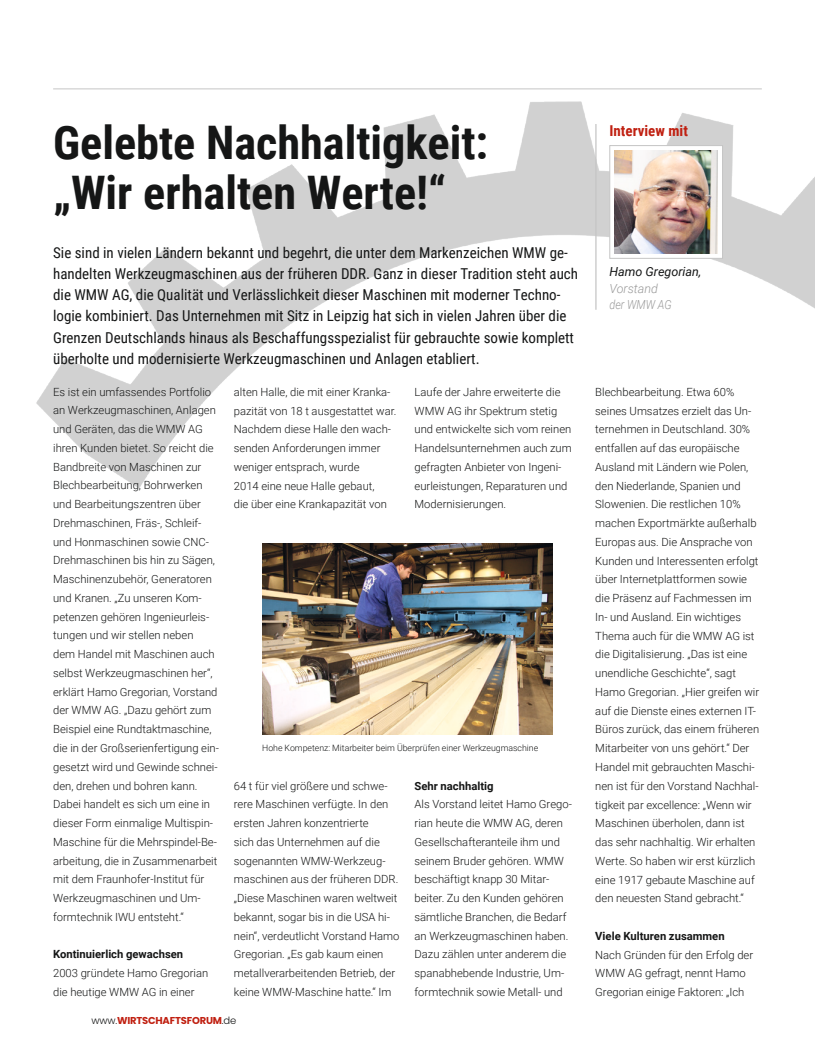
<style>
.page{position:relative;width:815px;height:1063px;background:#fff}
.page>*{position:absolute;margin:0;border:0;box-sizing:border-box;transform-origin:0 0}
.t1{font:700 46.25px/50px "Roboto Condensed";color:#151616}
.t2{font:15px/21.2px "Roboto Condensed";color:#151616}
.t3{font:700 15px "Roboto Condensed";color:#c02011}
.t4{font:italic 300 12.5px/16.2px "Roboto";color:#999}
.t5{font:italic 12.5px "Roboto";color:#151616}
.t6{font:300 11.25px/18.8px "Roboto";color:#151616}
.t7{font:700 11.25px "Roboto";color:#151616}
.t8{font:700 10px "Poppins";letter-spacing:-.02em;color:#c02011}
.t9{font:300 8.75px "Roboto";color:#151616}
.s1{font-weight:300;color:#151616}
</style>
<div class="page">
<img style="left:36px;top:101px;width:779px;height:387px">
<hr style="left:53px;top:89px;width:709px;height:1px;background:#c5c5c5">
<svg style="left:609px;top:145px;width:114px;height:114px"></svg>
<img style="left:615px;top:151px;width:103px;height:102px">
<hr style="left:595px;top:124px;width:2px;height:186px;background:#c5c5c5">
<img style="left:262px;top:544px;width:291px;height:191px">
<h1 class="t1" style="left:53px;top:116px;width:437px">Gelebte Nachhaltigkeit: „Wir erhalten Werte!“</h1>
<p class="t2" style="left:53px;top:241px;width:526px">Sie sind in vielen Ländern bekannt und begehrt, die unter dem Markenzeichen WMW ge&shy;handelten Werkzeugmaschinen aus der früheren DDR. Ganz in dieser Tradition steht auch die WMW AG, die Qualität und Verlässlichkeit dieser Maschinen mit moderner Techno&shy;logie kombiniert. Das Unternehmen mit Sitz in Leipzig hat sich in vielen Jahren über die Grenzen Deutschlands hinaus als Beschaffungsspezialist für gebrauchte sowie komplett überholte und modernisierte Werkzeugmaschinen und Anlagen etabliert.</p>
<p class="t6" style="left:53px;top:382px;width:167px">Es ist ein umfassendes Portfolio an Werkzeugmaschinen, Anlagen und Geräten, das die WMW AG ihren Kunden bietet. So reicht die<br>Bandbreite von Maschinen zur<br>Blechbearbeitung, Bohrwerken und Bearbeitungszentren über<br>Drehmaschinen, Fräs-, Schleif&shy;und Honmaschinen sowie CNC-<br>Drehmaschinen bis hin zu Sägen,<br>Maschinenzubehör, Generatoren und Kranen. „Zu unseren Kom&shy;petenzen gehören Ingenieurleis&shy;tungen und wir stellen neben<br>dem Handel mit Maschinen auch selbst Werkzeugmaschinen her“, erklärt Hamo Gregorian, Vorstand der WMW AG. „Dazu gehört zum<br>Beispiel eine Rundtaktmaschine, die in der Großserienfertigung ein&shy;gesetzt wird und Gewinde schnei&shy;den, drehen und bohren kann.<br>Dabei handelt es sich um eine in dieser Form einmalige Multispin-<br>Maschine für die Mehrspindel-Be&shy;arbeitung, die in Zusammenarbeit mit dem Fraunhofer-Institut für<br>Werkzeugmaschinen und Um&shy;formtechnik IWU entsteht.“</p>
<p class="t7" style="left:53px;top:946px;width:132px">Kontinuierlich gewachsen</p>
<p class="t6" style="left:53px;top:963px;width:157px">2003 gründete Hamo Gregorian die heutige WMW AG in einer</p>
<p class="t6" style="left:415px;top:382px;width:159px">Laufe der Jahre erweiterte die<br>WMW AG ihr Spektrum stetig und entwickelte sich vom reinen<br>Handelsunternehmen auch zum gefragten Anbieter von Ingeni&shy;eurleistungen, Reparaturen und<br>Modernisierungen.</p>
<p class="t6" style="left:234px;top:382px;width:164px">alten Halle, die mit einer Kranka&shy;pazität von 18 t ausgestattet war.<br>Nachdem diese Halle den wach&shy;senden Anforderungen immer weniger entsprach, wurde<br>2014 eine neue Halle gebaut,<br>die über eine Krankapazität von</p>
<p class="t9" style="left:262px;top:742px;width:277px">Hohe Kompetenz: Mitarbeiter beim Überprüfen einer Werkzeugmaschine</p>
<p class="t6" style="left:234px;top:776px;width:167px">64 t für viel größere und schwe&shy;rere Maschinen verfügte. In den ersten Jahren konzentrierte<br>sich das Unternehmen auf die sogenannten WMW-Werkzeug&shy;maschinen aus der früheren DDR. „Diese Maschinen waren weltweit bekannt, sogar bis in die USA hi&shy;nein“, verdeutlicht Vorstand Hamo<br>Gregorian. „Es gab kaum einen metallverarbeitenden Betrieb, der keine WMW-Maschine hatte.“ Im</p>
<p class="t7" style="left:415px;top:778px;width:81px">Sehr nachhaltig</p>
<p class="t6" style="left:415px;top:795px;width:159px">Als Vorstand leitet Hamo Grego&shy;rian heute die WMW AG, deren<br>Gesellschafteranteile ihm und seinem Bruder gehören. WMW beschäftigt knapp 30 Mitar&shy;beiter. Zu den Kunden gehören sämtliche Branchen, die Bedarf an Werkzeugmaschinen haben.<br>Dazu zählen unter anderem die spanabhebende Industrie, Um&shy;formtechnik sowie Metall- und</p>
<p class="t8" style="left:92px;top:1015px;width:146px"><span class="s1">www.</span>WIRTSCHAFTSFORUM<span class="s1">.de</span></p>
<h2 class="t3" style="left:609px;top:120px;width:80px">Interview mit</h2>
<p class="t5" style="left:609px;top:263px;width:93px">Hamo Gregorian,</p>
<p class="t4" style="left:609px;top:280px;width:64px">Vorstand der WMW AG</p>
<p class="t6" style="left:595px;top:382px;width:165px">Blechbearbeitung. Etwa 60% seines Umsatzes erzielt das Un&shy;ternehmen in Deutschland. 30% entfallen auf das europäische<br>Ausland mit Ländern wie Polen, den Niederlande, Spanien und<br>Slowenien. Die restlichen 10% machen Exportmärkte außerhalb<br>Europas aus. Die Ansprache von<br>Kunden und Interessenten erfolgt über Internetplattformen sowie die Präsenz auf Fachmessen im<br>In- und Ausland. Ein wichtiges<br>Thema auch für die WMW AG ist die Digitalisierung. „Das ist eine unendliche Geschichte“, sagt<br>Hamo Gregorian. „Hier greifen wir auf die Dienste eines externen IT-<br>Büros zurück, das einem früheren<br>Mitarbeiter von uns gehört.“ Der<br>Handel mit gebrauchten Maschi&shy;nen ist für den Vorstand Nachhal&shy;tigkeit par excellence: „Wenn wir<br>Maschinen überholen, dann ist das sehr nachhaltig. Wir erhalten<br>Werte. So haben wir erst kürzlich eine 1917 gebaute Maschine auf den neuesten Stand gebracht.“</p>
<p class="t7" style="left:595px;top:928px;width:131px">Viele Kulturen zusammen</p>
<p class="t6" style="left:595px;top:945px;width:159px">Nach Gründen für den Erfolg der<br>WMW AG gefragt, nennt Hamo<br>Gregorian einige Faktoren: „Ich</p>
</div>
